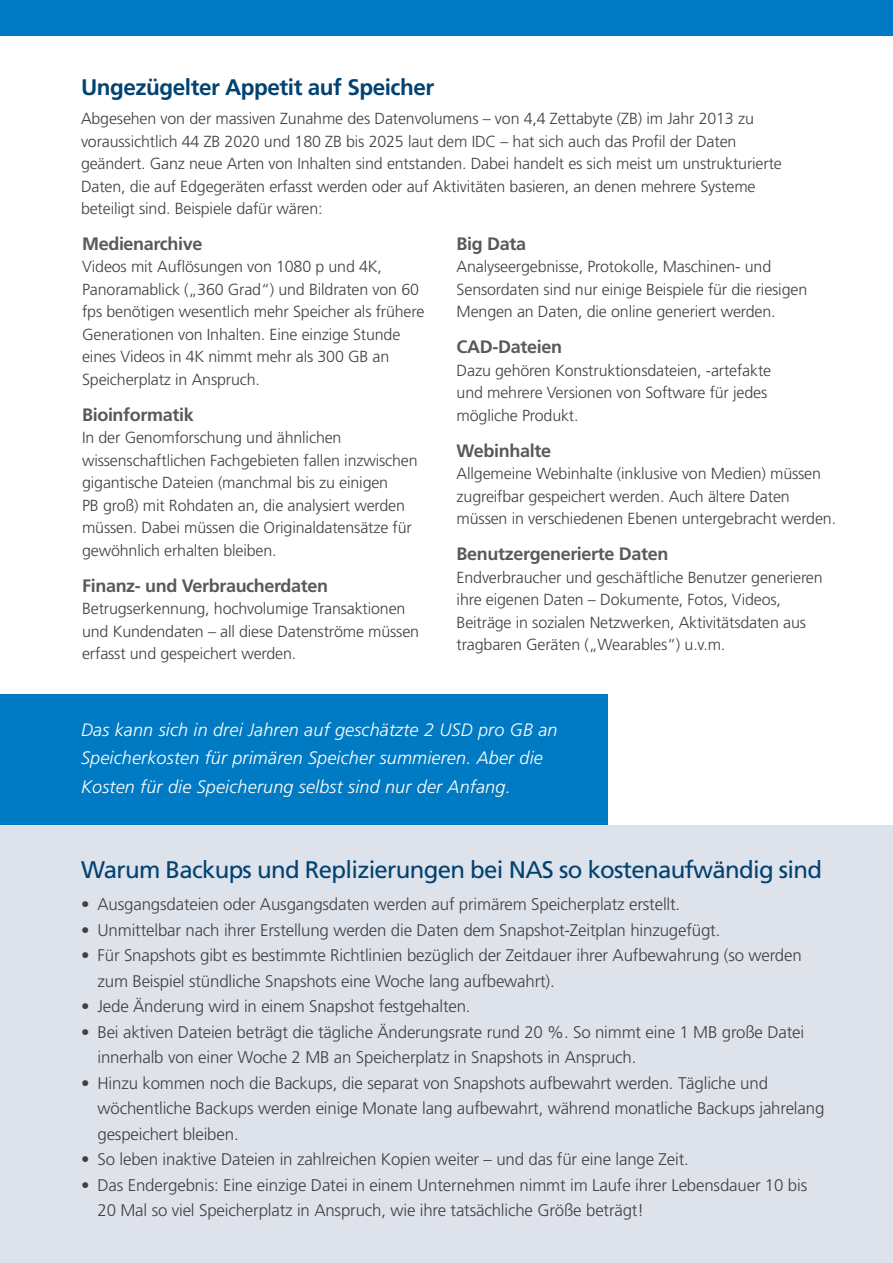
<style>
.page{position:relative;width:893px;height:1263px;background:#fff}
.page>*{position:absolute;margin:0;border:0;box-sizing:border-box;transform-origin:0 0}
.t1{font:24px "Frutiger";letter-spacing:-.03em;color:#004271}
.t2{font:700 22.5px "Frutiger";letter-spacing:-.02em;color:#004271}
.t3{font:italic 300 18px/28.5px "Frutiger";letter-spacing:.01em;color:#fff}
.t4{font:700 18px "Frutiger";letter-spacing:-.02em;color:#58595b}
.t5{font:300 16.8px/25.5px "Frutiger";letter-spacing:-.01em;color:#414042}
.t6{font:300 16.05px/22.5px "Frutiger";letter-spacing:-.01em;color:#414042}
</style>
<div class="page">
<div style="left:0;top:0;width:893px;height:36px;background:#007ac2"></div>
<div style="left:0;top:694px;width:608px;height:149px;background:#007ac2"></div>
<div style="left:0;top:825px;width:893px;height:438px;background:#dee2eb"></div>
<h2 class="t2" style="left:81px;top:78px;width:355px">Ungezügelter Appetit auf Speicher</h2>
<p class="t6" style="left:81px;top:108px;width:702px">Abgesehen von der massiven Zunahme des Datenvolumens – von 4,4 Zettabyte (ZB) im Jahr 2013 zu voraussichtlich 44 ZB 2020 und 180 ZB bis 2025 laut dem IDC – hat sich auch das Profil der Daten geändert. Ganz neue Arten von Inhalten sind entstanden. Dabei handelt es sich meist um unstrukturierte Daten, die auf Edgegeräten erfasst werden oder auf Aktivitäten basieren, an denen mehrere Systeme beteiligt sind. Beispiele dafür wären:</p>
<p class="t4" style="left:82px;top:236px;width:122px">Medienarchive</p>
<p class="t6" style="left:82px;top:256px;width:344px">Videos mit Auflösungen von 1080 p und 4K, Panoramablick („360 Grad“) und Bildraten von 60 fps benötigen wesentlich mehr Speicher als frühere Generationen von Inhalten. Eine einzige Stunde eines Videos in 4K nimmt mehr als 300 GB an Speicherplatz in Anspruch.</p>
<p class="t4" style="left:82px;top:407px;width:113px">Bioinformatik</p>
<p class="t6" style="left:82px;top:427px;width:337px">In der Genomforschung und ähnlichen wissenschaftlichen Fachgebieten fallen inzwischen gigantische Dateien (manchmal bis zu einigen<br>PB groß) mit Rohdaten an, die analysiert werden müssen. Dabei müssen die Originaldatensätze für gewöhnlich erhalten bleiben.</p>
<p class="t4" style="left:82px;top:578px;width:248px">Finanz- und Verbraucherdaten</p>
<p class="t6" style="left:82px;top:598px;width:339px">Betrugserkennung, hochvolumige Transaktionen und Kundendaten – all diese Datenströme müssen erfasst und gespeichert werden.</p>
<p class="t4" style="left:457px;top:236px;width:71px">Big Data</p>
<p class="t6" style="left:457px;top:256px;width:352px">Analyseergebnisse, Protokolle, Maschinen- und<br>Sensordaten sind nur einige Beispiele für die riesigen<br>Mengen an Daten, die online generiert werden.</p>
<p class="t4" style="left:457px;top:339px;width:107px">CAD-Dateien</p>
<p class="t6" style="left:457px;top:359px;width:316px">Dazu gehören Konstruktionsdateien, -artefakte und mehrere Versionen von Software für jedes mögliche Produkt.</p>
<p class="t4" style="left:457px;top:443px;width:96px">Webinhalte</p>
<p class="t6" style="left:457px;top:463px;width:381px">Allgemeine Webinhalte (inklusive von Medien) müssen zugreifbar gespeichert werden. Auch ältere Daten müssen in verschiedenen Ebenen untergebracht werden.</p>
<p class="t4" style="left:457px;top:546px;width:213px">Benutzergenerierte Daten</p>
<p class="t6" style="left:457px;top:566px;width:368px">Endverbraucher und geschäftliche Benutzer generieren ihre eigenen Daten – Dokumente, Fotos, Videos, Beiträge in sozialen Netzwerken, Aktivitätsdaten aus tragbaren Geräten („Wearables“) u.v.m.</p>
<p class="t3" style="left:81px;top:717px;width:478px">Das kann sich in drei Jahren auf geschätzte 2 USD pro GB an<br>Speicherkosten für primären Speicher summieren. Aber die<br>Kosten für die Speicherung selbst sind nur der Anfang.</p>
<h1 class="t1" style="left:81px;top:859px;width:742px">Warum Backups und Replizierungen bei NAS so kostenaufwändig sind</h1>
<p class="t5" style="left:81px;top:892px;width:601px">• Ausgangsdateien oder Ausgangsdaten werden auf primärem Speicherplatz erstellt.</p>
<p class="t5" style="left:81px;top:917px;width:641px">• Unmittelbar nach ihrer Erstellung werden die Daten dem Snapshot-Zeitplan hinzugefügt.</p>
<p class="t5" style="left:98px;top:943px;width:706px;text-indent:-17px">• Für Snapshots gibt es bestimmte Richtlinien bezüglich der Zeitdauer ihrer Aufbewahrung (so werden zum Beispiel stündliche Snapshots eine Woche lang aufbewahrt).</p>
<p class="t5" style="left:81px;top:994px;width:391px">• Jede Änderung wird in einem Snapshot festgehalten.</p>
<p class="t5" style="left:98px;top:1019px;width:708px;text-indent:-17px">• Bei aktiven Dateien beträgt die tägliche Änderungsrate rund 20 %. So nimmt eine 1 MB große Datei innerhalb von einer Woche 2 MB an Speicherplatz in Snapshots in Anspruch.</p>
<p class="t5" style="left:98px;top:1070px;width:728px;text-indent:-17px">• Hinzu kommen noch die Backups, die separat von Snapshots aufbewahrt werden. Tägliche und wöchentliche Backups werden einige Monate lang aufbewahrt, während monatliche Backups jahrelang gespeichert bleiben.</p>
<p class="t5" style="left:81px;top:1147px;width:609px">• So leben inaktive Dateien in zahlreichen Kopien weiter – und das für eine lange Zeit.</p>
<p class="t5" style="left:98px;top:1172px;width:711px;text-indent:-17px">• Das Endergebnis: Eine einzige Datei in einem Unternehmen nimmt im Laufe ihrer Lebensdauer 10 bis<br>20 Mal so viel Speicherplatz in Anspruch, wie ihre tatsächliche Größe beträgt!</p>
</div>
